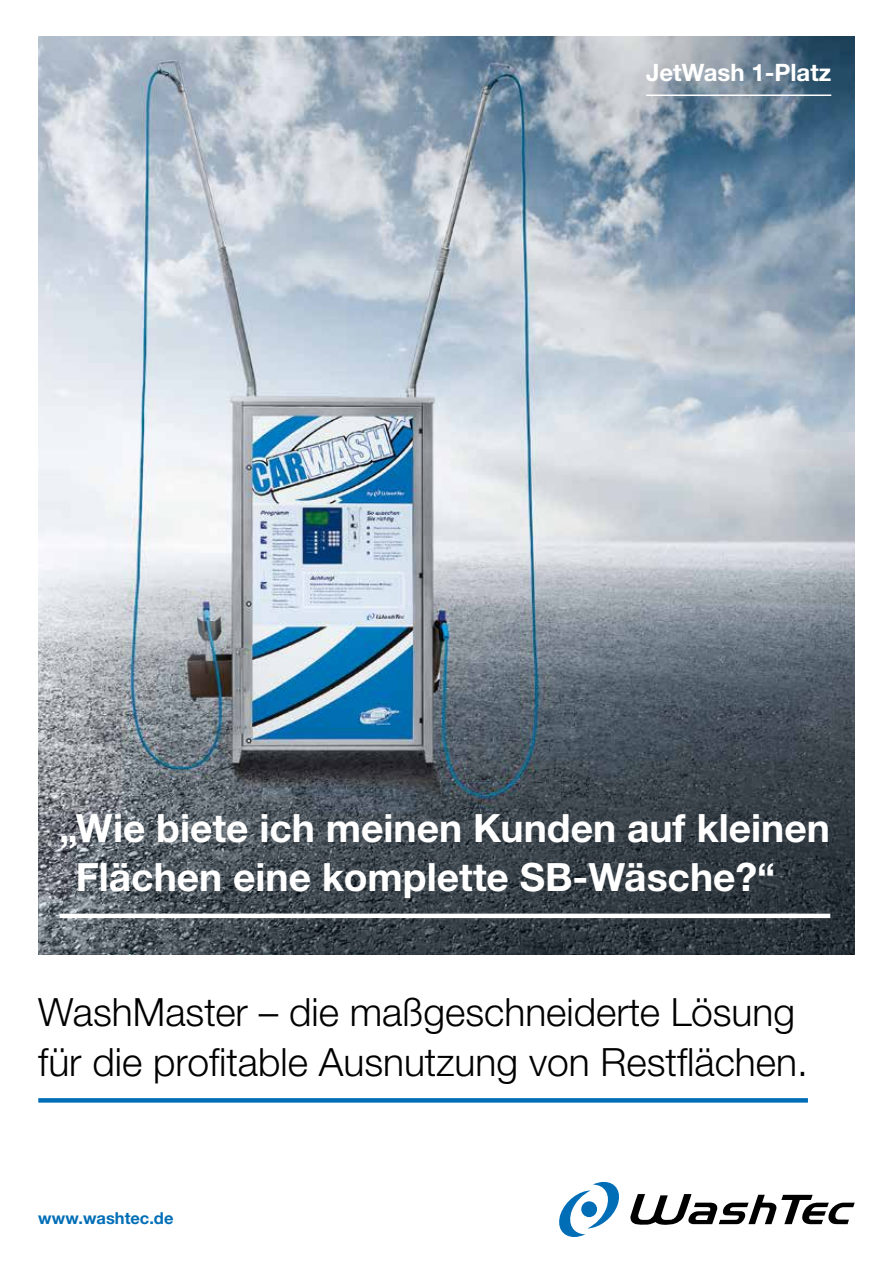
<style>
.page{position:relative;width:893px;height:1263px;background:#fff}
.page>*{position:absolute;margin:0;border:0;box-sizing:border-box;transform-origin:0 0}
.t1{font:300 39px/49.5px "Helvetica Neue LTW1 G";color:#000}
.t2{font:700 39px/49.5px "Helvetica Neue LTW1 G";color:#fff}
.t3{font:700 24px "Helvetica Neue LTW1 G";color:#fff}
.t4{font:700 16.5px "Helvetica Neue LTW1 G";color:#006eb7}
</style>
<div class="page">
<img style="left:38px;top:36px;width:817px;height:918px">
<div style="left:38px;top:1098px;width:770px;height:5px;background:#006eb7"></div>
<hr style="left:60px;top:914px;width:770px;height:4px;background:#fff">
<hr style="left:646px;top:95px;width:185px;height:1px;background:#fff">
<svg style="left:630px;top:1194px;width:225px;height:31px"></svg>
<svg style="left:559px;top:1182px;width:60px;height:55px"></svg>
<p class="t3" style="left:646px;top:58px;width:187px">JetWash 1-Platz</p>
<p class="t2" style="left:76px;top:803px;width:756px;text-indent:-16px">„Wie biete ich meinen Kunden auf kleinen<br>Flächen eine komplette SB-Wäsche?“</p>
<p class="t1" style="left:38px;top:987px;width:771px">WashMaster – die maßgeschneiderte Lösung für die profitable Ausnutzung von Restflächen.</p>
<p class="t4" style="left:38px;top:1208px;width:137px">www.washtec.de</p>
</div>
